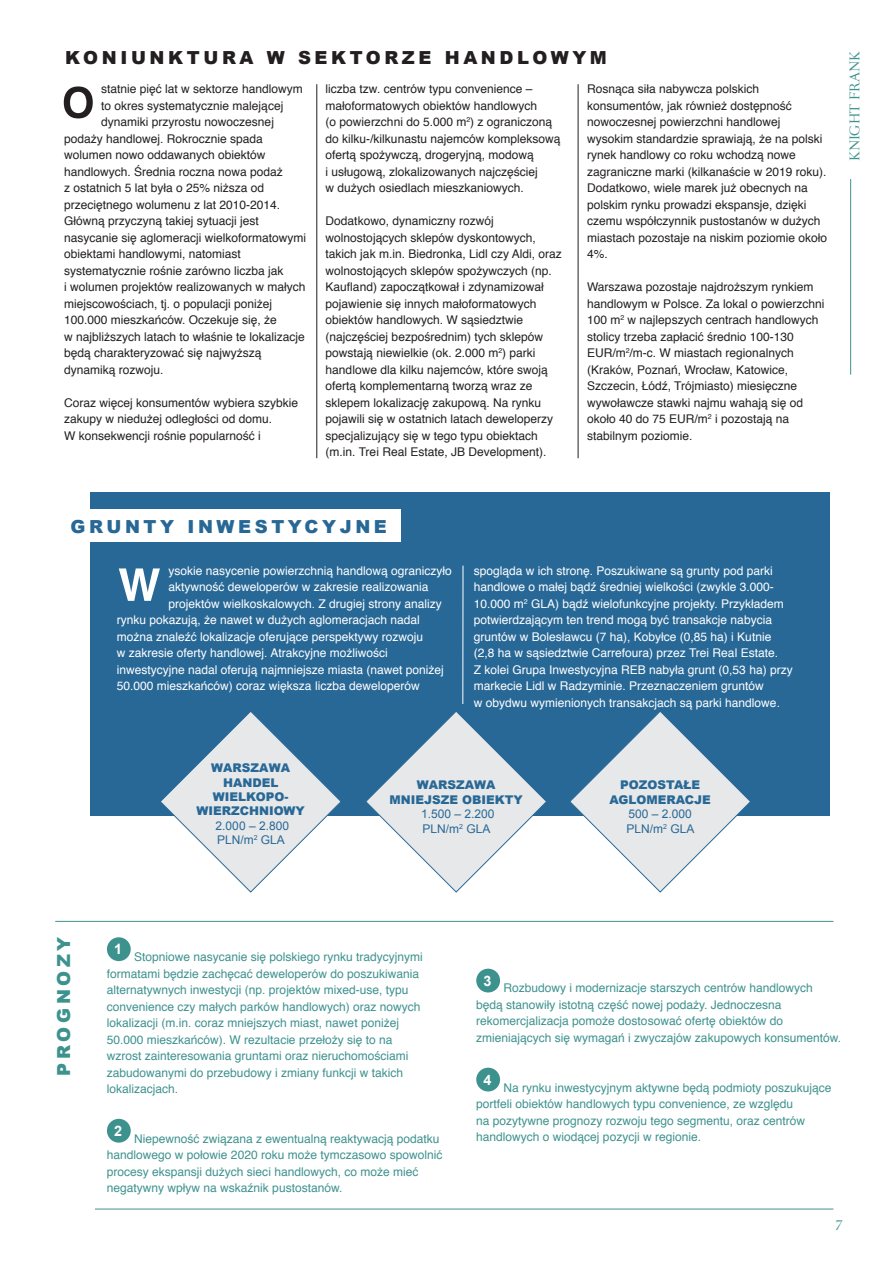
<style>
.page{position:relative;width:893px;height:1263px;background:#fff}
.page>*{position:absolute;margin:0;border:0;box-sizing:border-box;transform-origin:0 0}
.t1{font:900 18px "Arial";letter-spacing:.2em;color:#231f20}
.t2{font:900 18px "Arial";letter-spacing:.2em;color:#286896}
.t3{font:900 18px "Arial";letter-spacing:.2em;color:#3e928e}
.t4{font:700 14.4px "Arial";color:#fff}
.t5{font:12px/16.5px "Helvetica";color:#231f20}
.t6{font:12px/16.5px "Helvetica";color:#3e928e}
.t7{font:12px/16.5px "Helvetica";color:#fff}
.t8{font:900 12px/14.4px "Arial";color:#286896;text-align:center}
.t9{font:12px "Arial";color:#286896}
.t10{font:12px "Romain BP Headline";color:#3e928e}
</style>
<div class="page">
<div style="left:90px;top:492px;width:739px;height:324px;background:#286896"></div>
<div style="left:476px;top:969px;width:24px;height:23px;background:#3e928e;border-radius:50%"></div>
<div style="left:476px;top:1068px;width:24px;height:23px;background:#3e928e;border-radius:50%"></div>
<hr style="left:55px;top:921px;width:778px;height:1px;background:#3e928e">
<div style="left:107px;top:937px;width:24px;height:24px;background:#3e928e;border-radius:50%"></div>
<div style="left:107px;top:1119px;width:24px;height:23px;background:#3e928e;border-radius:50%"></div>
<hr style="left:95px;top:1209px;width:738px;height:1px;background:#3e928e">
<svg style="left:64px;top:86px;width:29px;height:32px"></svg>
<div style="left:35px;top:510px;width:366px;height:32px;background:#fff"></div>
<svg style="left:366px;top:712px;width:180px;height:181px"></svg>
<svg style="left:161px;top:712px;width:179px;height:181px"></svg>
<svg style="left:570px;top:712px;width:180px;height:181px"></svg>
<hr style="left:850px;top:179px;width:1px;height:196px;background:#3e928e">
<svg style="left:119px;top:568px;width:41px;height:33px"></svg>
<hr style="left:317px;top:84px;width:1px;height:374px;background:#231f20">
<hr style="left:578px;top:84px;width:1px;height:374px;background:#231f20">
<hr style="left:463px;top:566px;width:1px;height:138px;background:#fff">
<p class="t1" style="left:65px;top:44px;width:543px">KONIUNKTURA W SEKTORZE HANDLOWYM</p>
<p class="t5" style="left:101px;top:81px;width:203px">statnie pięć lat w sektorze handlowym</p>
<p class="t5" style="left:101px;top:98px;width:184px">to okres systematycznie malejącej</p>
<p class="t5" style="left:101px;top:114px;width:174px">dynamiki przyrostu nowoczesnej</p>
<p class="t5" style="left:64px;top:131px;width:200px">podaży handlowej. Rokrocznie spada</p>
<p class="t5" style="left:64px;top:147px;width:203px">wolumen nowo oddawanych obiektów</p>
<p class="t5" style="left:64px;top:164px;width:220px">handlowych. Średnia roczna nowa podaż</p>
<p class="t5" style="left:64px;top:180px;width:202px">z ostatnich 5 lat była o 25% niższa od</p>
<p class="t5" style="left:64px;top:197px;width:218px">przeciętnego wolumenu z lat 2010-2014.</p>
<p class="t5" style="left:64px;top:213px;width:196px">Główną przyczyną takiej sytuacji jest</p>
<p class="t5" style="left:64px;top:230px;width:244px">nasycanie się aglomeracji wielkoformatowymi</p>
<p class="t5" style="left:64px;top:246px;width:178px">obiektami handlowymi, natomiast</p>
<p class="t5" style="left:64px;top:263px;width:221px">systematycznie rośnie zarówno liczba jak</p>
<p class="t5" style="left:64px;top:279px;width:243px">i wolumen projektów realizowanych w małych</p>
<p class="t5" style="left:64px;top:296px;width:210px">miejscowościach, tj. o populacji poniżej</p>
<p class="t5" style="left:64px;top:312px;width:214px">100.000 mieszkańców. Oczekuje się, że</p>
<p class="t5" style="left:64px;top:329px;width:242px">w najbliższych latach to właśnie te lokalizacje</p>
<p class="t5" style="left:64px;top:345px;width:199px">będą charakteryzować się najwyższą</p>
<p class="t5" style="left:64px;top:362px;width:101px">dynamiką rozwoju.</p>
<p class="t5" style="left:64px;top:395px;width:236px">Coraz więcej konsumentów wybiera szybkie zakupy w niedużej odległości od domu.<br>W konsekwencji rośnie popularność i</p>
<p class="t5" style="left:326px;top:81px;width:236px">liczba tzw. centrów typu convenience – małoformatowych obiektów handlowych<br>(o powierzchni do 5.000 m<sup>2</sup>) z ograniczoną do kilku-/kilkunastu najemców kompleksową ofertą spożywczą, drogeryjną, modową<br>i usługową, zlokalizowanych najczęściej<br>w dużych osiedlach mieszkaniowych.</p>
<p class="t5" style="left:326px;top:213px;width:238px">Dodatkowo, dynamiczny rozwój wolnostojących sklepów dyskontowych, takich jak m.in. Biedronka, Lidl czy Aldi, oraz wolnostojących sklepów spożywczych (np.<br>Kaufland) zapoczątkował i zdynamizował pojawienie się innych małoformatowych obiektów handlowych. W sąsiedztwie (najczęściej bezpośrednim) tych sklepów powstają niewielkie (ok. 2.000 m<sup>2</sup>) parki handlowe dla kilku najemców, które swoją ofertą komplementarną tworzą wraz ze sklepem lokalizację zakupową. Na rynku pojawili się w ostatnich latach deweloperzy specjalizujący się w tego typu obiektach (m.in. Trei Real Estate, JB Development).</p>
<p class="t5" style="left:587px;top:81px;width:242px">Rosnąca siła nabywcza polskich konsumentów, jak również dostępność nowoczesnej powierzchni handlowej wysokim standardzie sprawiają, że na polski rynek handlowy co roku wchodzą nowe zagraniczne marki (kilkanaście w 2019 roku).<br>Dodatkowo, wiele marek już obecnych na polskim rynku prowadzi ekspansje, dzięki czemu współczynnik pustostanów w dużych miastach pozostaje na niskim poziomie około 4%.</p>
<p class="t5" style="left:587px;top:279px;width:239px">Warszawa pozostaje najdroższym rynkiem handlowym w Polsce. Za lokal o powierzchni 100 m<sup>2</sup> w najlepszych centrach handlowych stolicy trzeba zapłacić średnio 100-130<br>EUR/m<sup>2</sup>/m-c. W miastach regionalnych (Kraków, Poznań, Wrocław, Katowice, Szczecin, Łódź, Trójmiasto) miesięczne wywoławcze stawki najmu wahają się od około 40 do 75 EUR/m<sup>2</sup> i pozostają na stabilnym poziomie.</p>
<p class="t10" style="left:848px;top:161px;width:112px;rotate:-90deg">KNIGHT FRANK</p>
<p class="t2" style="left:71px;top:514px;width:318px">GRUNTY INWESTYCYJNE</p>
<p class="t7" style="left:168px;top:563px;width:285px">ysokie nasycenie powierzchnią handlową ograniczyło</p>
<p class="t7" style="left:168px;top:579px;width:262px">aktywność deweloperów w zakresie realizowania</p>
<p class="t7" style="left:168px;top:596px;width:275px">projektów wielkoskalowych. Z drugiej strony analizy</p>
<p class="t7" style="left:117px;top:612px;width:304px">rynku pokazują, że nawet w dużych aglomeracjach nadal</p>
<p class="t7" style="left:117px;top:629px;width:308px">można znaleźć lokalizacje oferujące perspektywy rozwoju</p>
<p class="t7" style="left:117px;top:645px;width:272px">w zakresie oferty handlowej. Atrakcyjne możliwości</p>
<p class="t7" style="left:117px;top:662px;width:328px">inwestycyjne nadal oferują najmniejsze miasta (nawet poniżej</p>
<p class="t7" style="left:117px;top:678px;width:304px">50.000 mieszkańców) coraz większa liczba deweloperów</p>
<p class="t7" style="left:474px;top:563px;width:320px">spogląda w ich stronę. Poszukiwane są grunty pod parki handlowe o małej bądź średniej wielkości (zwykle 3.000- 10.000 m<sup>2</sup> GLA) bądź wielofunkcyjne projekty. Przykładem potwierdzającym ten trend mogą być transakcje nabycia gruntów w Bolesławcu (7 ha), Kobyłce (0,85 ha) i Kutnie (2,8 ha w sąsiedztwie Carrefoura) przez Trei Real Estate.<br>Z kolei Grupa Inwestycyjna REB nabyła grunt (0,53 ha) przy markecie Lidl w Radzyminie. Przeznaczeniem gruntów<br>w obydwu wymienionych transakcjach są parki handlowe.</p>
<p class="t8" style="left:211px;top:760px;width:80px">WARSZAWA</p>
<p class="t8" style="left:223px;top:775px;width:57px">HANDEL</p>
<p class="t8" style="left:196px;top:789px;width:110px">WIELKOPO-<br>WIERZCHNIOWY</p>
<p class="t9" style="left:216px;top:818px;width:75px">2.000 – 2.800</p>
<p class="t9" style="left:217px;top:832px;width:69px">PLN/m<sup>2</sup> GLA</p>
<p class="t8" style="left:417px;top:777px;width:80px">WARSZAWA</p>
<p class="t8" style="left:389px;top:792px;width:135px">MNIEJSZE OBIEKTY</p>
<p class="t9" style="left:421px;top:806px;width:75px">1.500 – 2.200</p>
<p class="t9" style="left:423px;top:820px;width:69px">PLN/m<sup>2</sup> GLA</p>
<p class="t8" style="left:620px;top:777px;width:81px">POZOSTAŁE</p>
<p class="t8" style="left:609px;top:792px;width:103px">AGLOMERACJE</p>
<p class="t9" style="left:628px;top:806px;width:65px">500 – 2.000</p>
<p class="t9" style="left:627px;top:820px;width:69px">PLN/m<sup>2</sup> GLA</p>
<p class="t3" style="left:51px;top:1075px;width:140px;rotate:-90deg">PROGNOZY</p>
<p class="t4" style="left:114px;top:940px;width:10px">1</p>
<p class="t6" style="left:107px;top:949px;width:317px;text-indent:27px">Stopniowe nasycanie się polskiego rynku tradycyjnymi formatami będzie zachęcać deweloperów do poszukiwania alternatywnych inwestycji (np. projektów mixed-use, typu convenience czy małych parków handlowych) oraz nowych lokalizacji (m.in. coraz mniejszych miast, nawet poniżej 50.000 mieszkańców). W rezultacie przełoży się to na wzrost zainteresowania gruntami oraz nieruchomościami zabudowanymi do przebudowy i zmiany funkcji w takich lokalizacjach.</p>
<p class="t4" style="left:114px;top:1121px;width:10px">2</p>
<p class="t6" style="left:107px;top:1130px;width:337px;text-indent:27px">Niepewność związana z ewentualną reaktywacją podatku handlowego w połowie 2020 roku może tymczasowo spowolnić procesy ekspansji dużych sieci handlowych, co może mieć negatywny wpływ na wskaźnik pustostanów.</p>
<p class="t4" style="left:483px;top:971px;width:10px">3</p>
<p class="t6" style="left:476px;top:980px;width:366px;text-indent:27px">Rozbudowy i modernizacje starszych centrów handlowych będą stanowiły istotną część nowej podaży. Jednoczesna rekomercjalizacja pomoże dostosować ofertę obiektów do zmieniających się wymagań i zwyczajów zakupowych konsumentów.</p>
<p class="t4" style="left:483px;top:1070px;width:10px">4</p>
<p class="t6" style="left:476px;top:1079px;width:357px;text-indent:27px">Na rynku inwestycyjnym aktywne będą podmioty poszukujące portfeli obiektów handlowych typu convenience, ze względu<br>na pozytywne prognozy rozwoju tego segmentu, oraz centrów handlowych o wiodącej pozycji w regionie.</p>
<p class="t10" style="left:836px;top:1218px;width:8px">7</p>
</div>
